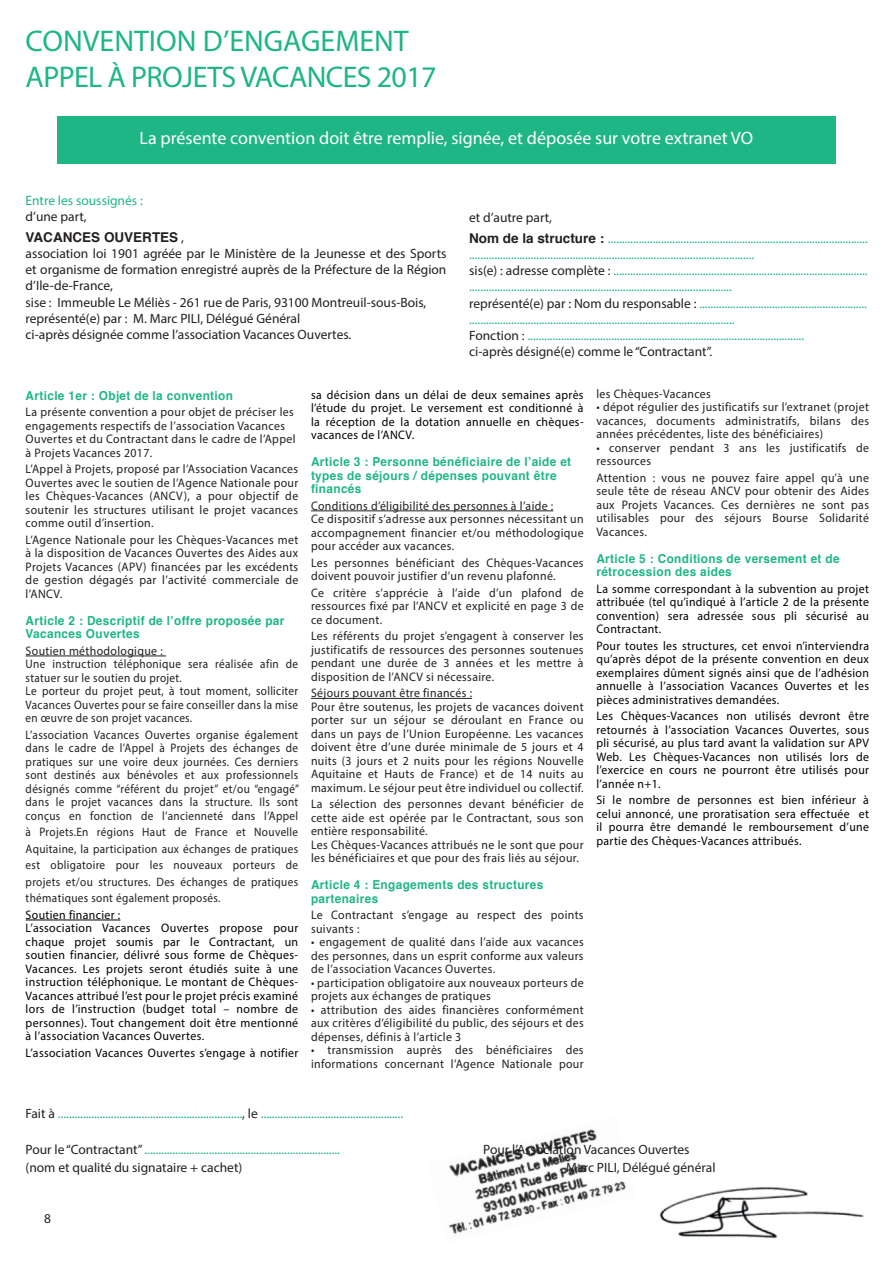
<style>
.page{position:relative;width:893px;height:1263px;background:#fff}
.page>*{position:absolute;margin:0;border:0;box-sizing:border-box;transform-origin:0 0}
.t1{font:30px/36px "Myriad Pro";letter-spacing:-.015em;color:#1eb684}
.t2{font:18px "Myriad Pro";color:#fff}
.t3{font:13.5px/16.2px "Myriad Pro";color:#1eb684}
.t4{font:13.5px/16.2px "Myriad Pro";color:#231f20}
.t5{font:700 13.5px "Helvetica";color:#231f20}
.t6{font:12.3px/13.5px "Myriad Pro";letter-spacing:.03em;color:#231f20;scale:.95 1}
.t7{font:12.3px/13.5px "Myriad Pro";letter-spacing:.03em;color:#000;text-align:justify;scale:.95 1}
.t8{font:12.3px/13.5px "Myriad Pro";letter-spacing:.03em;color:#231f20;text-align:justify;scale:.91 1}
.t9{font:700 12.3px/13.5px "Helvetica";letter-spacing:.03em;color:#1eb684;scale:.95 1}
.t10{font:12.15px/16.5px "Myriad Pro";letter-spacing:.03em;color:#231f20;text-align:justify;scale:.93 1}
.s1{font-family:"Myriad Pro";font-weight:400}
.s2{color:#231f20}
.s3{font-family:"Helvetica";font-weight:700;color:#231f20}
.s4{font-size:12.3px}
</style>
<div class="page">
<img style="left:448px;top:1129px;width:178px;height:106px">
<img style="left:659px;top:1186px;width:205px;height:53px">
<div style="left:57px;top:116px;width:779px;height:47px;background:#1eb684"></div>
<hr style="left:26px;top:656px;width:140px;height:1px;background:#231f20">
<hr style="left:26px;top:920px;width:94px;height:1px;background:#000">
<hr style="left:311px;top:510px;width:242px;height:1px;background:#231f20">
<hr style="left:311px;top:698px;width:161px;height:1px;background:#231f20">
<h1 class="t1" style="left:26px;top:23px;width:412px">CONVENTION D’ENGAGEMENT<br>APPEL À PROJETS VACANCES 2017</h1>
<h2 class="t2" style="left:140px;top:127px;width:615px">La présente convention doit être remplie, signée, et déposée sur votre extranet VO</h2>
<p class="t3" style="left:26px;top:192px;width:119px">Entre les soussignés :</p>
<p class="t4" style="left:26px;top:208px;width:63px">d’une part,</p>
<p class="t5" style="left:26px;top:226px;width:160px">VACANCES OUVERTES <span class="s1">,</span></p>
<p class="t4" style="left:26px;top:245px;width:422px">association loi 1901 agréée par le Ministère de la Jeunesse et des Sports et organisme de formation enregistré auprès de la Préfecture de la Région d’Ile-de-France,<br>sise : Immeuble Le Méliès - 261 rue de Paris, 93100 Montreuil-sous-Bois, représenté(e) par : M. Marc PILI, Délégué Général<br>ci-après désignée comme l’association Vacances Ouvertes.</p>
<p class="t3" style="left:469px;top:207px;width:400px;line-height:21px"><span class="s2">et d’autre part,<br></span><span class="s3">Nom de la structure :</span> .............................................................................................</p>
<p class="t3" style="left:469px;top:246px;width:400px">......................................................................................................<br><span class="s2">sis(e) : adresse complète :</span> ........................................................................................... ..............................................................................................<br><span class="s2">représenté(e) par : Nom du responsable :</span> ............................................................ ...............................................................................................<br><span class="s2">Fonction :</span> ...................................................................................................<br><span class="s2">ci-après désigné(e) comme le “Contractant”.</span></p>
<p class="t9" style="left:26px;top:389px;width:220px">Article 1er : Objet de la convention</p>
<p class="t6" style="left:26px;top:405px;width:286px">La présente convention a pour objet de préciser les engagements respectifs de l’association Vacances Ouvertes et du Contractant dans le cadre de l’Appel à Projets Vacances 2017.</p>
<p class="t6" style="left:26px;top:462px;width:288px;text-align:justify">L’Appel à Projets, proposé par l’Association Vacances Ouvertes avec le soutien de l’Agence Nationale pour les Chèques-Vacances (ANCV), a pour objectif de soutenir les structures utilisant le projet vacances comme outil d’insertion.</p>
<p class="t6" style="left:26px;top:533px;width:288px;text-align:justify">L’Agence Nationale pour les Chèques-Vacances met à la disposition de Vacances Ouvertes des Aides aux Projets Vacances (APV) financées par les excédents de gestion dégagés par l’activité commerciale de l’ANCV.</p>
<p class="t9" style="left:26px;top:614px;width:274px">Article 2 : Descriptif de l’offre proposée par<br>Vacances Ouvertes</p>
<p class="t6" style="left:26px;top:644px;width:288px">Soutien méthodologique :<br>Une instruction téléphonique sera réalisée afin de statuer sur le soutien du projet.<br>Le porteur du projet peut, à tout moment, solliciter Vacances Ouvertes pour se faire conseiller dans la mise en œuvre de son projet vacances.</p>
<p class="t8" style="left:26px;top:728px;width:302px">L’association Vacances Ouvertes organise également dans le cadre de l’Appel à Projets des échanges de pratiques sur une voire deux journées. Ces derniers sont destinés aux bénévoles et aux professionnels désignés comme “référent du projet” et/ou “engagé” dans le projet vacances dans la structure. Ils sont conçus en fonction de l’ancienneté dans l’Appel</p>
<p class="t10" style="left:26px;top:824px;width:295px"><span class="s4">à Projets.</span>En régions Haut de France et Nouvelle Aquitaine, la participation aux échanges de pratiques est obligatoire pour les nouveaux porteurs de projets et/ou structures. Des échanges de pratiques thématiques sont également proposés.</p>
<p class="t7" style="left:26px;top:908px;width:288px;text-align:left">Soutien financier :<br>L’association Vacances Ouvertes propose pour chaque projet soumis par le Contractant, un soutien financier, délivré sous forme de Chèques-Vacances. Les projets seront étudiés suite à une instruction téléphonique. Le montant de Chèques-Vacances attribué l’est pour le projet précis examiné lors de l’instruction (budget total – nombre de personnes). Tout changement doit être mentionné à l’association Vacances Ouvertes.</p>
<p class="t7" style="left:26px;top:1046px;width:288px">L’association Vacances Ouvertes s’engage à notifier</p>
<p class="t7" style="left:311px;top:387px;width:288px">sa décision dans un délai de deux semaines après l’étude du projet. Le versement est conditionné à la réception de la dotation annuelle en chèques&shy;vacances de l’ANCV.</p>
<p class="t9" style="left:311px;top:455px;width:275px">Article 3 : Personne bénéficiaire de l’aide et types de séjours / dépenses pouvant être financés</p>
<p class="t6" style="left:311px;top:498px;width:288px">Conditions d’éligibilité des personnes à l’aide :<br>Ce dispositif s’adresse aux personnes nécessitant un accompagnement financier et/ou méthodologique pour accéder aux vacances.</p>
<p class="t6" style="left:311px;top:555px;width:288px">Les personnes bénéficiant des Chèques-Vacances doivent pouvoir justifier d’un revenu plafonné.</p>
<p class="t6" style="left:311px;top:585px;width:288px;text-align:justify">Ce critère s’apprécie à l’aide d’un plafond de ressources fixé par l’ANCV et explicité en page 3 de ce document.</p>
<p class="t6" style="left:311px;top:629px;width:288px;text-align:justify">Les référents du projet s’engagent à conserver les justificatifs de ressources des personnes soutenues pendant une durée de 3 années et les mettre à disposition de l’ANCV si nécessaire.</p>
<p class="t6" style="left:311px;top:686px;width:288px">Séjours pouvant être financés :<br>Pour être soutenus, les projets de vacances doivent porter sur un séjour se déroulant en France ou dans un pays de l’Union Européenne. Les vacances doivent être d’une durée minimale de 5 jours et 4 nuits (3 jours et 2 nuits pour les régions Nouvelle Aquitaine et Hauts de France) et de 14 nuits au maximum. Le séjour peut être individuel ou collectif.</p>
<p class="t6" style="left:311px;top:797px;width:288px">La sélection des personnes devant bénéficier de cette aide est opérée par le Contractant, sous son entière responsabilité.<br>Les Chèques-Vacances attribués ne le sont que pour les bénéficiaires et que pour des frais liés au séjour.</p>
<p class="t9" style="left:311px;top:878px;width:246px">Article 4 : Engagements des structures partenaires</p>
<p class="t6" style="left:311px;top:908px;width:288px">Le Contractant s’engage au respect des points suivants :</p>
<p class="t6" style="left:311px;top:935px;width:288px;text-align:justify">• engagement de qualité dans l’aide aux vacances des personnes, dans un esprit conforme aux valeurs de l’association Vacances Ouvertes.</p>
<p class="t6" style="left:311px;top:975px;width:288px">• participation obligatoire aux nouveaux porteurs de projets aux échanges de pratiques</p>
<p class="t6" style="left:311px;top:1003px;width:288px;text-align:justify">• attribution des aides financières conformément aux critères d’éligibilité du public, des séjours et des dépenses, définis à l’article 3</p>
<p class="t6" style="left:311px;top:1043px;width:288px">• transmission auprès des bénéficiaires des informations concernant l’Agence Nationale pour</p>
<p class="t6" style="left:596px;top:386px;width:122px">les Chèques-Vacances</p>
<p class="t6" style="left:596px;top:400px;width:288px;text-align:justify">• dépot régulier des justificatifs sur l’extranet (projet vacances, documents administratifs, bilans des années précédentes, liste des bénéficiaires)</p>
<p class="t6" style="left:596px;top:440px;width:288px">• conserver pendant 3 ans les justificatifs de ressources</p>
<p class="t6" style="left:596px;top:470px;width:288px;text-align:justify">Attention : vous ne pouvez faire appel qu’à une seule tête de réseau ANCV pour obtenir des Aides aux Projets Vacances. Ces dernières ne sont pas utilisables pour des séjours Bourse Solidarité Vacances.</p>
<p class="t9" style="left:596px;top:552px;width:258px">Article 5 : Conditions de versement et de rétrocession des aides</p>
<p class="t7" style="left:596px;top:581px;width:288px">La somme correspondant à la subvention au projet attribuée (tel qu’indiqué à l’article 2 de la présente convention) sera adressée sous pli sécurisé au Contractant.</p>
<p class="t7" style="left:596px;top:638px;width:288px">Pour toutes les structures, cet envoi n’interviendra qu’après dépot de la présente convention en deux exemplaires dûment signés ainsi que de l’adhésion annuelle à l’association Vacances Ouvertes et les pièces administratives demandées.</p>
<p class="t7" style="left:596px;top:709px;width:288px">Les Chèques-Vacances non utilisés devront être retournés à l’association Vacances Ouvertes, sous pli sécurisé, au plus tard avant la validation sur APV Web. Les Chèques-Vacances non utilisés lors de l’exercice en cours ne pourront être utilisés pour l’année n+1.</p>
<p class="t7" style="left:596px;top:793px;width:288px">Si le nombre de personnes est bien inférieur à celui annoncé, une proratisation sera effectuée et il pourra être demandé le remboursement d’une partie des Chèques-Vacances attribués.</p>
<p class="t3" style="left:26px;top:1105px;width:379px"><span class="s2">Fait à</span> ..................................................................<span class="s2">, le</span> ...................................................</p>
<p class="t3" style="left:26px;top:1141px;width:316px"><span class="s2">Pour le “Contractant”</span>......................................................................</p>
<p class="t4" style="left:483px;top:1141px;width:208px">Pour l’Association Vacances Ouvertes</p>
<p class="t4" style="left:26px;top:1159px;width:218px">(nom et qualité du signataire + cachet)</p>
<p class="t4" style="left:566px;top:1159px;width:151px">Marc PILI, Délégué général</p>
<p class="t4" style="left:44px;top:1210px;width:8px">8</p>
</div>
